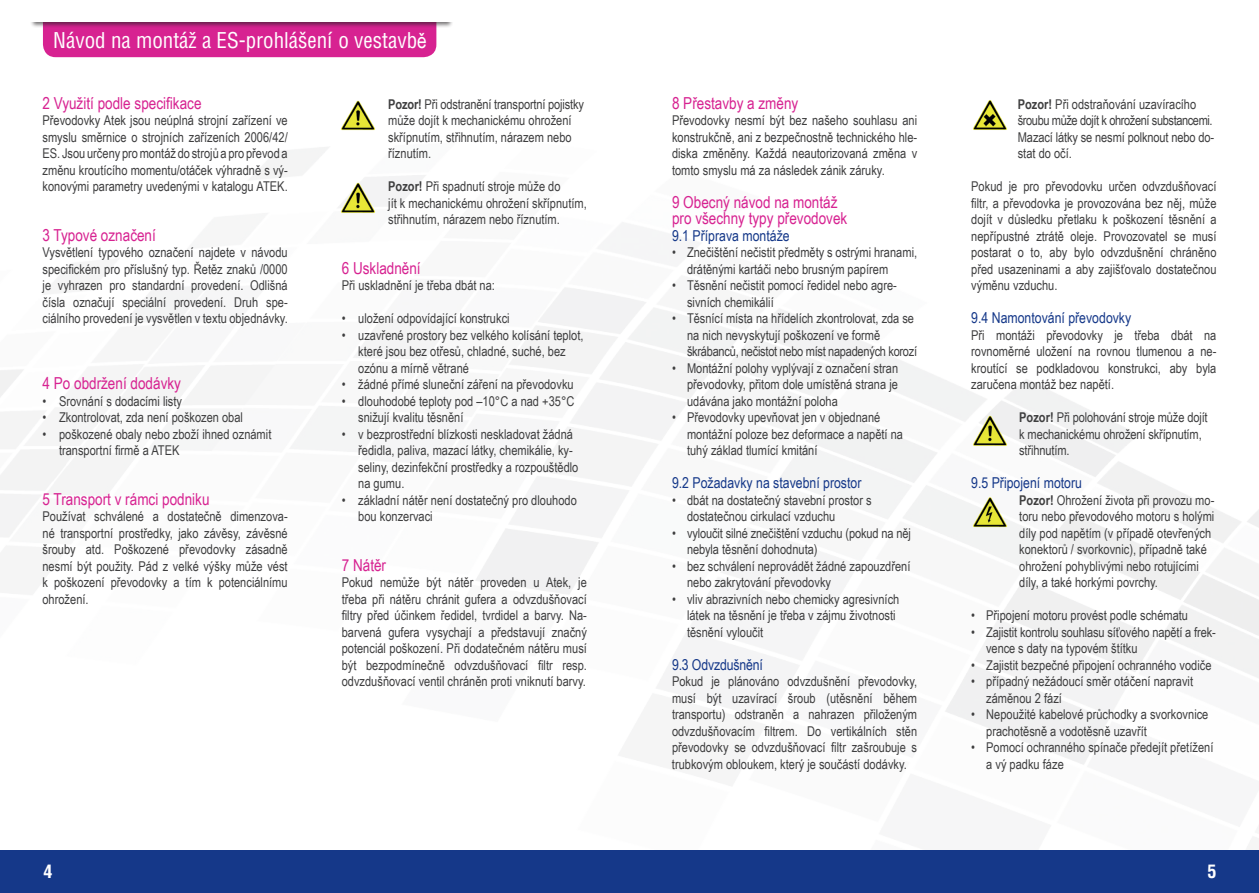
<style>
.page{position:relative;width:1259px;height:893px;background:#fff}
.page>*{position:absolute;margin:0;border:0;box-sizing:border-box;transform-origin:0 0}
.t1{font:condensed 21px "Context S Si";color:#fff}
.t2{font:700 condensed 18px "Context S Si";color:#fff}
.t3{font:16.5px/16.5px "Arial Narrow";color:#d72291}
.t4{font:15px "Arial Narrow";color:#153889}
.t5{font:13.5px/16.5px "Arial Narrow";color:#3e3e3f}
.s1{font-family:"Arial Narrow";font-stretch:normal}
.s2{font-weight:700}
</style>
<div class="page">
<div style="left:0;top:850px;width:1259px;height:43px;background:#153889"></div>
<div style="left:43px;top:28px;width:393px;height:29px;background:#d72291"></div>
<div style="left:30px;top:0;width:424px;height:28px;background:#231f20;opacity:.64"></div>
<div style="left:0;top:0;width:629px;height:22px;background:#fff"></div>
<img style="left:340px;top:100px;width:36px;height:31px">
<img style="left:339px;top:181px;width:38px;height:37px">
<img style="left:972px;top:100px;width:36px;height:30px">
<img style="left:971px;top:415px;width:38px;height:37px">
<img style="left:971px;top:492px;width:38px;height:50px">
<h1 class="t1" style="left:53px;top:27px;width:375px">Návod na montáž a ES-prohlášení o vestavb<span class="s1">ě</span></h1>
<p class="t3" style="left:43px;top:94px;width:160px">2 Využití podle specifikace</p>
<p class="t5" style="left:43px;top:112px;width:247px;text-align:justify">Převodovky Atek jsou neúplná strojní zařízení ve smyslu směrnice o strojních zařízeních 2006/42/ ES. Jsou určeny promontáž do strojů a pro převod a změnu kroutícího momentu/otáček výhradně s vý&shy;konovými parametry uvedenými v katalogu ATEK.</p>
<p class="t3" style="left:43px;top:226px;width:115px">3 Typové označení</p>
<p class="t5" style="left:43px;top:244px;width:247px;text-align:justify">Vysvětlení typového označení najdete v návodu specifickém pro příslušný typ. Řetěz znaků /0000 je vyhrazen pro standardní provedení. Odlišná čísla označují speciální provedení. Druh spe&shy;ciálního provedení je vysvětlen v textu objednávky.</p>
<p class="t3" style="left:43px;top:374px;width:140px">4 Po obdržení dodávky</p>
<p class="t5" style="left:43px;top:392px;width:141px">• Srovnání s dodacími listy</p>
<p class="t5" style="left:43px;top:409px;width:202px">• Zkontrolovat, zda není poškozen obal</p>
<p class="t5" style="left:59px;top:425px;width:214px;text-indent:-16px">• poškozené obaly nebo zboží ihned oznámit transportní firmě a ATEK</p>
<p class="t3" style="left:43px;top:490px;width:168px">5 Transport v rámci podniku</p>
<p class="t5" style="left:42px;top:508px;width:247px;text-align:justify">Používat schválené a dostatečně dimenzova&shy;né transportní prostředky, jako závěsy, závěsné šrouby atd. Poškozené převodovky zásadně nesmí být použity. Pád z velké výšky může vést k poškození převodovky a tím k potenciálnímu ohrožení.</p>
<p class="t5" style="left:388px;top:95px;width:197px"><span class="s2">Pozor!</span> Při odstranění transportní pojistky může dojít k mechanickému ohrožení skřípnutím, střihnutím, nárazem nebo říznutím.</p>
<p class="t5" style="left:388px;top:177px;width:200px"><span class="s2">Pozor!</span> Při spadnutí stroje může do<br>jít k mechanickému ohrožení skřípnutím, střihnutím, nárazem nebo říznutím.</p>
<p class="t3" style="left:342px;top:259px;width:80px">6 Uskladnění</p>
<p class="t5" style="left:342px;top:277px;width:155px">Při uskladnění je třeba dbát na:</p>
<p class="t5" style="left:342px;top:310px;width:169px">• uložení odpovídající konstrukci</p>
<p class="t5" style="left:358px;top:326px;width:227px;text-indent:-16px">• uzavřené prostory bez velkého kolísání teplot, které jsou bez otřesů, chladné, suché, bez ozónu a mírně větrané</p>
<p class="t5" style="left:342px;top:375px;width:233px">• žádné přímé sluneční záření na převodovku</p>
<p class="t5" style="left:358px;top:392px;width:218px;text-indent:-16px">• dlouhodobé teploty pod –10°C a nad +35°C snižují kvalitu těsnění</p>
<p class="t5" style="left:358px;top:425px;width:222px;text-indent:-16px">• v bezprostřední blízkosti neskladovat žádná ředidla, paliva, mazací látky, chemikálie, ky&shy;seliny, dezinfekční prostředky a rozpouštědlo na gumu.</p>
<p class="t5" style="left:358px;top:491px;width:220px;text-indent:-16px">• základní nátěr není dostatečný pro dlouhodo bou konzervaci</p>
<p class="t3" style="left:342px;top:556px;width:46px">7 Nátěr</p>
<p class="t5" style="left:342px;top:574px;width:247px;text-align:justify">Pokud nemůže být nátěr proveden u Atek, je třeba při nátěru chránit gufera a odvzdušňovací filtry před účinkem ředidel, tvrdidel a barvy. Na&shy;barvená gufera vysychají a představují značný potenciál poškození. Při dodatečném nátěru musí být bezpodmínečně odvzdušňovací filtr resp. odvzdušňovací ventil chráněn proti vniknutí barvy.</p>
<p class="t3" style="left:672px;top:94px;width:128px">8 Přestavby a změny</p>
<p class="t5" style="left:672px;top:112px;width:247px;text-align:justify">Převodovky nesmí být bez našeho souhlasu ani konstrukčně, ani z bezpečnostně technického hle&shy;diska změněny. Každá neautorizovaná změna v tomto smyslu má za následek zánik záruky.</p>
<p class="t3" style="left:672px;top:193px;width:177px">9 Obecný návod na montáž pro všechny typy převodovek</p>
<p class="t4" style="left:672px;top:224px;width:119px">9.1 Příprava montáže</p>
<p class="t5" style="left:687px;top:244px;width:232px;text-indent:-15px">• Znečištění nečistit předměty s ostrými hranami, drátěnými kartáči nebo brusným papírem</p>
<p class="t5" style="left:687px;top:277px;width:211px;text-indent:-15px">• Těsnění nečistit pomocí ředidel nebo agre&shy;sivních chemikálií</p>
<p class="t5" style="left:687px;top:310px;width:232px;text-indent:-15px">• Těsnící místa na hřídelích zkontrolovat, zda se na nich nevyskytují poškození ve formě škrábanců, nečistot nebo míst napadených korozí</p>
<p class="t5" style="left:687px;top:359px;width:213px;text-align:justify;text-indent:-15px">• Montážní polohy vyplývají z označení stran převodovky, přitom dole umístěná strana je udávána jako montážní poloha</p>
<p class="t5" style="left:687px;top:408px;width:218px;text-indent:-15px">• Převodovky upevňovat jen v objednané montážní poloze bez deformace a napětí na tuhý základ tlumící kmitání</p>
<p class="t4" style="left:672px;top:472px;width:191px">9.2 Požadavky na stavební prostor</p>
<p class="t5" style="left:687px;top:491px;width:186px;text-indent:-15px">• dbát na dostatečný stavební prostor s dostatečnou cirkulací vzduchu</p>
<p class="t5" style="left:687px;top:524px;width:225px;text-indent:-15px">• vyloučit silné znečištění vzduchu (pokud na něj nebyla těsnění dohodnuta)</p>
<p class="t5" style="left:687px;top:557px;width:225px;text-indent:-15px">• bez schválení neprovádět žádné zapouzdření nebo zakrytování převodovky</p>
<p class="t5" style="left:687px;top:590px;width:214px;text-indent:-15px">• vliv abrazivních nebo chemicky agresivních látek na těsnění je třeba v zájmu životnosti těsnění vyloučit</p>
<p class="t4" style="left:672px;top:653px;width:92px">9.3 Odvzdušnění</p>
<p class="t5" style="left:672px;top:673px;width:247px;text-align:justify">Pokud je plánováno odvzdušnění převodovky, musí být uzavírací šroub (utěsnění během transportu) odstraněn a nahrazen přiloženým odvzdušňovacím filtrem. Do vertikálních stěn převodovky se odvzdušňovací filtr zašroubuje s trubkovým obloukem, který je součástí dodávky.</p>
<p class="t5" style="left:1017px;top:95px;width:198px"><span class="s2">Pozor!</span> Při odstraňování uzavíracího šroubu může dojít k ohrožení substancemi.<br>Mazací látky se nesmí polknout nebo do&shy;stat do očí.</p>
<p class="t5" style="left:971px;top:177px;width:247px;text-align:justify">Pokud je pro převodovku určen odvzdušňovací filtr, a převodovka je provozována bez něj, může dojít v důsledku přetlaku k poškození těsnění a nepřípustné ztrátě oleje. Provozovatel se musí postarat o to, aby bylo odvzdušnění chráněno před usazeninami a aby zajišťovalo dostatečnou výměnu vzduchu.</p>
<p class="t4" style="left:971px;top:307px;width:161px">9.4 Namontování převodovky</p>
<p class="t5" style="left:971px;top:326px;width:247px;text-align:justify">Při montáži převodovky je třeba dbát na rovnoměrné uložení na rovnou tlumenou a ne&shy;kroutící se podkladovou konstrukci, aby byla zaručena montáž bez napětí.</p>
<p class="t5" style="left:1019px;top:409px;width:190px"><span class="s2">Pozor!</span> Při polohování stroje může dojít k mechanickému ohrožení skřípnutím, střihnutím.</p>
<p class="t4" style="left:971px;top:472px;width:112px">9.5 Připojení motoru</p>
<p class="t5" style="left:1019px;top:491px;width:197px"><span class="s2">Pozor!</span> Ohrožení života při provozu mo&shy;toru nebo převodového motoru s holými díly pod napětím (v případě otevřených konektorů / svorkovnic), případně také ohrožení pohyblivými nebo rotujícími díly, a také horkými povrchy.</p>
<p class="t5" style="left:971px;top:606px;width:218px">• Připojení motoru provést podle schématu</p>
<p class="t5" style="left:986px;top:623px;width:231px;text-indent:-15px">• Zajistit kontrolu souhlasu síťového napětí a frek&shy;vence s daty na typovém štítku</p>
<p class="t5" style="left:971px;top:656px;width:242px">• Zajistit bezpečné připojení ochranného vodiče</p>
<p class="t5" style="left:986px;top:672px;width:208px;text-indent:-15px">• případný nežádoucí směr otáčení napravit záměnou 2 fází</p>
<p class="t5" style="left:986px;top:705px;width:224px;text-indent:-15px">• Nepoužité kabelové průchodky a svorkovnice prachotěsně a vodotěsně uzavřít</p>
<p class="t5" style="left:986px;top:738px;width:229px;text-indent:-15px">• Pomocí ochranného spínače předejít přetížení a vý padku fáze</p>
<h2 class="t2" style="left:44px;top:860px;width:10px">4</h2>
<h2 class="t2" style="left:1207px;top:860px;width:10px">5</h2>
</div>
